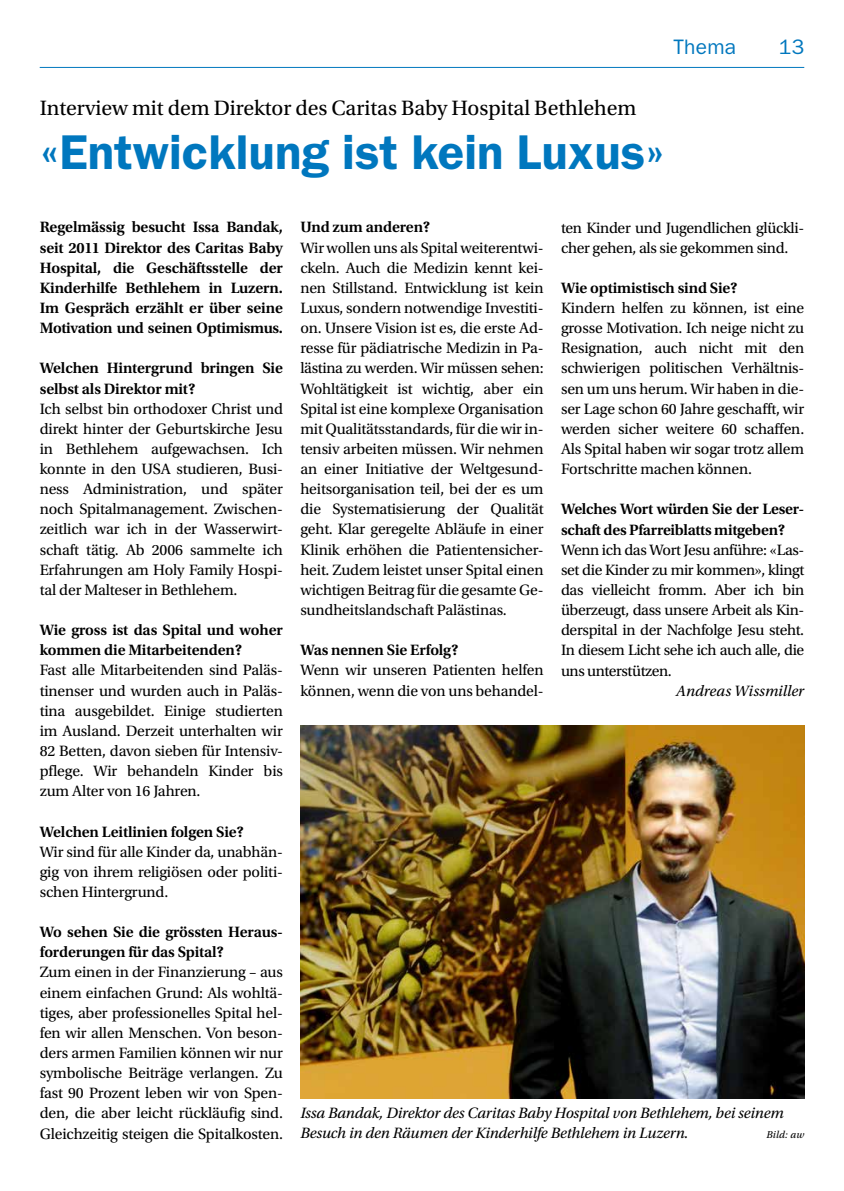
<style>
.page{position:relative;width:844px;height:1191px;background:#fff}
.page>*{position:absolute;margin:0;border:0;box-sizing:border-box;transform-origin:0 0}
.t1{font:600 49px "ITC Franklin Gothic Std";color:#0077be}
.t2{font:21.88px "Utopia Std";color:#000}
.t3{font:21px "ITC Franklin Gothic Std";letter-spacing:.01em;color:#0077be}
.t4{font:15.75px/20.1px "Utopia Std";letter-spacing:-.01em;color:#000;text-align:justify}
.t5{font:600 15.75px/20.1px "Utopia Std";letter-spacing:-.01em;color:#000}
.t6{font:italic 15.75px/20.1px "Utopia Std";letter-spacing:-.01em;color:#000}
.t7{font:italic 10.5px "Utopia Std";letter-spacing:.015em;color:#000}
</style>
<div class="page">
<hr style="left:40px;top:67px;width:764px;height:1px;background:#0077be">
<img style="left:300px;top:725px;width:504px;height:373px">
<h3 class="t3" style="left:673px;top:35px;width:64px">Thema</h3>
<h3 class="t3" style="left:778px;top:35px;width:27px">13</h3>
<h2 class="t2" style="left:40px;top:96px;width:598px">Interview mit dem Direktor des Caritas Baby Hospital Bethlehem</h2>
<h1 class="t1" style="left:40px;top:123px;width:626px">«Entwicklung ist kein Luxus»</h1>
<p class="t5" style="left:40px;top:217px;width:245px;text-align:justify">Regelmässig besucht Issa Bandak, seit 2011 Direktor des Caritas Baby Hospital, die Geschäftsstelle der Kinderhilfe Bethlehem in Luzern.<br>Im Gespräch erzählt er über seine Motivation und seinen Optimismus.</p>
<p class="t5" style="left:40px;top:358px;width:245px">Welchen Hintergrund bringen Sie selbst als Direktor mit?</p>
<p class="t4" style="left:40px;top:399px;width:245px">Ich selbst bin orthodoxer Christ und direkt hinter der Geburtskirche Jesu in Bethlehem aufgewachsen. Ich konnte in den USA studieren, Busi&shy;ness Administration, und später noch Spitalmanagement. Zwischen&shy;zeitlich war ich in der Wasserwirt&shy;schaft tätig. Ab 2006 sammelte ich Erfahrungen am Holy Family Hospi&shy;tal der Malteser in Bethlehem.</p>
<p class="t5" style="left:40px;top:620px;width:245px">Wie gross ist das Spital und woher kommen die Mitarbeitenden?</p>
<p class="t4" style="left:40px;top:660px;width:245px">Fast alle Mitarbeitenden sind Paläs&shy;tinenser und wurden auch in Paläs&shy;tina ausgebildet. Einige studierten im Ausland. Derzeit unterhalten wir 82 Betten, davon sieben für Intensiv&shy;pflege. Wir behandeln Kinder bis zum Alter von 16 Jahren.</p>
<p class="t5" style="left:40px;top:821px;width:206px">Welchen Leitlinien folgen Sie?</p>
<p class="t4" style="left:40px;top:841px;width:245px">Wir sind für alle Kinder da, unabhän&shy;gig von ihrem religiösen oder politi&shy;schen Hintergrund.</p>
<p class="t5" style="left:40px;top:922px;width:245px">Wo sehen Sie die grössten Heraus&shy;forderungen für das Spital?</p>
<p class="t4" style="left:40px;top:962px;width:245px">Zum einen in der Finanzierung – aus einem einfachen Grund: Als wohltä&shy;tiges, aber professionelles Spital hel&shy;fen wir allen Menschen. Von beson&shy;ders armen Familien können wir nur symbolische Beiträge verlangen. Zu fast 90 Prozent leben wir von Spen&shy;den, die aber leicht rückläufig sind.<br>Gleichzeitig steigen die Spitalkosten.</p>
<p class="t5" style="left:300px;top:217px;width:132px">Und zum anderen?</p>
<p class="t4" style="left:300px;top:238px;width:245px">Wir wollen uns als Spital weiterentwi&shy;ckeln. Auch die Medizin kennt kei&shy;nen Stillstand. Entwicklung ist kein Luxus, sondern notwendige Investiti&shy;on. Unsere Vision ist es, die erste Ad&shy;resse für pädiatrische Medizin in Pa&shy;lästina zu werden. Wir müssen sehen:<br>Wohltätigkeit ist wichtig, aber ein Spital ist eine komplexe Organisation mit Qualitätsstandards, für die wir in&shy;tensiv arbeiten müssen. Wir nehmen an einer Initiative der Weltgesund&shy;heitsorganisation teil, bei der es um die Systematisierung der Qualität geht. Klar geregelte Abläufe in einer Klinik erhöhen die Patientensicher&shy;heit. Zudem leistet unser Spital einen wichtigen Beitrag für die gesamte Ge&shy;sundheitslandschaft Palästinas.</p>
<p class="t5" style="left:300px;top:640px;width:160px">Was nennen Sie Erfolg?</p>
<p class="t4" style="left:300px;top:660px;width:245px">Wenn wir unseren Patienten helfen können, wenn die von uns behandel-</p>
<p class="t4" style="left:561px;top:218px;width:245px">ten Kinder und Jugendlichen glückli&shy;cher gehen, als sie gekommen sind.</p>
<p class="t5" style="left:561px;top:278px;width:178px">Wie optimistisch sind Sie?</p>
<p class="t4" style="left:561px;top:298px;width:245px">Kindern helfen zu können, ist eine grosse Motivation. Ich neige nicht zu Resignation, auch nicht mit den schwierigen politischen Verhältnis&shy;sen um uns herum. Wir haben in die&shy;ser Lage schon 60 Jahre geschafft, wir werden sicher weitere 60 schaffen.<br>Als Spital haben wir sogar trotz allem Fortschritte machen können.</p>
<p class="t5" style="left:561px;top:499px;width:245px">Welches Wort würden Sie der Leser&shy;schaft des Pfarreiblatts mitgeben?</p>
<p class="t4" style="left:561px;top:540px;width:245px">Wenn ich das Wort Jesu anführe: «Las&shy;set die Kinder zu mir kommen», klingt das vielleicht fromm. Aber ich bin überzeugt, dass unsere Arbeit als Kin&shy;derspital in der Nachfolge Jesu steht.<br>In diesem Licht sehe ich auch alle, die uns unterstützen.</p>
<p class="t6" style="left:675px;top:680px;width:130px">Andreas Wissmiller</p>
<p class="t6" style="left:300px;top:1103px;width:485px">Issa Bandak, Direktor des Caritas Baby Hospital von Bethlehem, bei seinem<br>Besuch in den Räumen der Kinderhilfe Bethlehem in Luzern.</p>
<p class="t7" style="left:766px;top:1129px;width:39px">Bild: aw</p>
</div>
